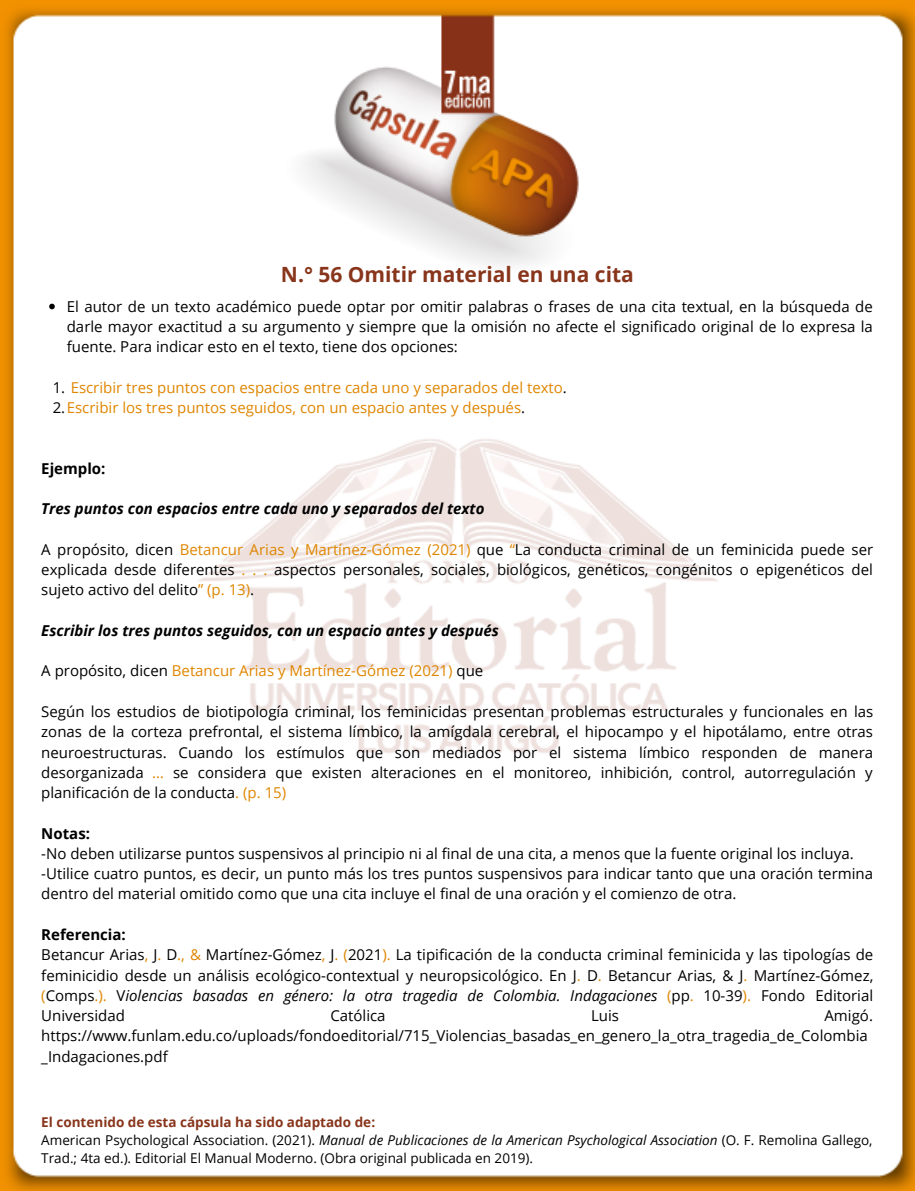
<style>
.page{position:relative;width:915px;height:1191px;background:#fff}
.page>*{position:absolute;margin:0;border:0;box-sizing:border-box;transform-origin:0 0}
.t1{font:700 21px "Open Sans";color:#88351b}
.t2{font:15px/20.2px "Open Sans";color:#000;text-align:justify}
.t3{font:15px/20.2px "Open Sans";color:#df8601}
.t4{font:italic 700 15px "Open Sans";color:#000}
.t5{font:700 15px "Open Sans";color:#000}
.t6{font:13.5px/18px "Open Sans";color:#000}
.s1{color:#000}
.s2{color:#df8601}
.s3{font-weight:700}
.s4{font-style:italic}
.s5{font-weight:700;color:#88351b}
</style>
<div class="page">
<img style="left:0;top:0;width:915px;height:1190px">
<svg style="left:49px;top:303px;width:6px;height:6px"></svg>
<h1 class="t1" style="left:281px;top:259px;width:354px">N.° 56 Omitir material en una cita</h1>
<p class="t2" style="left:67px;top:295px;width:807px">El autor de un texto académico puede optar por omitir palabras o frases de una cita textual, en la búsqueda de darle mayor exactitud a su argumento y siempre que la omisión no afecte el significado original de lo expresa la fuente. Para indicar esto en el texto, tiene dos opciones:</p>
<p class="t3" style="left:53px;top:376px;width:516px"><span class="s1">1.</span> Escribir tres puntos con espacios entre cada uno y separados del texto<span class="s1">.<br>2.</span>Escribir los tres puntos seguidos, con un espacio antes y después<span class="s1">.</span></p>
<p class="t5" style="left:41px;top:457px;width:66px">Ejemplo:</p>
<p class="t4" style="left:41px;top:498px;width:445px">Tres puntos con espacios entre cada uno y separados del texto</p>
<p class="t2" style="left:41px;top:539px;width:833px">A propósito, dicen <span class="s2">Betancur Arias y Martínez-Gómez (2021)</span> que <span class="s2">“</span>La conducta criminal de un feminicida puede ser explicada desde diferentes <span class="s2">. . .</span> aspectos personales, sociales, biológicos, genéticos, congénitos o epigenéticos del sujeto activo del delito<span class="s2">” (p. 13)</span>.</p>
<p class="t4" style="left:41px;top:619px;width:459px">Escribir los tres puntos seguidos, con un espacio antes y después</p>
<p class="t3" style="left:41px;top:660px;width:443px"><span class="s1">A propósito, dicen</span> Betancur Arias y Martínez-Gómez (2021) <span class="s1">que</span></p>
<p class="t2" style="left:41px;top:701px;width:833px">Según los estudios de biotipología criminal, los feminicidas presentan problemas estructurales y funcionales en las zonas de la corteza prefrontal, el sistema límbico, la amígdala cerebral, el hipocampo y el hipotálamo, entre otras neuroestructuras. Cuando los estímulos que son mediados por el sistema límbico responden de manera desorganizada <span class="s2">…</span> se considera que existen alteraciones en el monitoreo, inhibición, control, autorregulación y planificación de la conducta<span class="s2">. (p. 15)</span></p>
<p class="t5" style="left:41px;top:822px;width:50px">Notas:</p>
<p class="t2" style="left:41px;top:842px;width:833px;text-align:left">-No deben utilizarse puntos suspensivos al principio ni al final de una cita, a menos que la fuente original los incluya. -Utilice cuatro puntos, es decir, un punto más los tres puntos suspensivos para indicar tanto que una oración termina dentro del material omitido como que una cita incluye el final de una oración y el comienzo de otra.</p>
<p class="t2" style="left:41px;top:923px;width:833px;text-align:left"><span class="s3">Referencia:<br></span>Betancur Arias<span class="s2">,</span> J<span class="s2">.</span> D<span class="s2">., &amp;</span> Martínez-Gómez<span class="s2">,</span> J<span class="s2">. (</span>2021<span class="s2">).</span> La tipificación de la conducta criminal feminicida y las tipologías de feminicidio desde un análisis ecológico-contextual y neuropsicológico. En J<span class="s2">.</span> D<span class="s2">.</span> Betancur Arias, &amp; J<span class="s2">.</span> Martínez-Gómez, <span class="s2">(</span>Comps<span class="s2">.).</span> V<span class="s4">iolencias basadas en género: la otra tragedia de Colombia. Indagaciones</span> <span class="s2">(</span>pp<span class="s2">.</span> 10-39<span class="s2">).</span> Fondo Editorial Universidad</p>
<p class="t2" style="left:41px;top:1004px;width:833px;text-align:left;text-indent:783px">Amigó. https://www.funlam.edu.co/uploads/fondoeditorial/715_Violencias_basadas_en_genero_la_otra_tragedia_de_Colombia _Indagaciones.pdf</p>
<p class="t2" style="left:330px;top:1004px;width:57px">Católica</p>
<p class="t2" style="left:591px;top:1004px;width:29px">Luis</p>
<p class="t6" style="left:41px;top:1112px;width:832px"><span class="s5">El contenido de esta cápsula ha sido adaptado de:<br></span>American Psychological Association. (2021). <span class="s4">Manual de Publicaciones de la American Psychological Association</span> (O. F. Remolina Gallego,<br>Trad.; 4ta ed.). Editorial El Manual Moderno. (Obra original publicada en 2019).</p>
</div>
